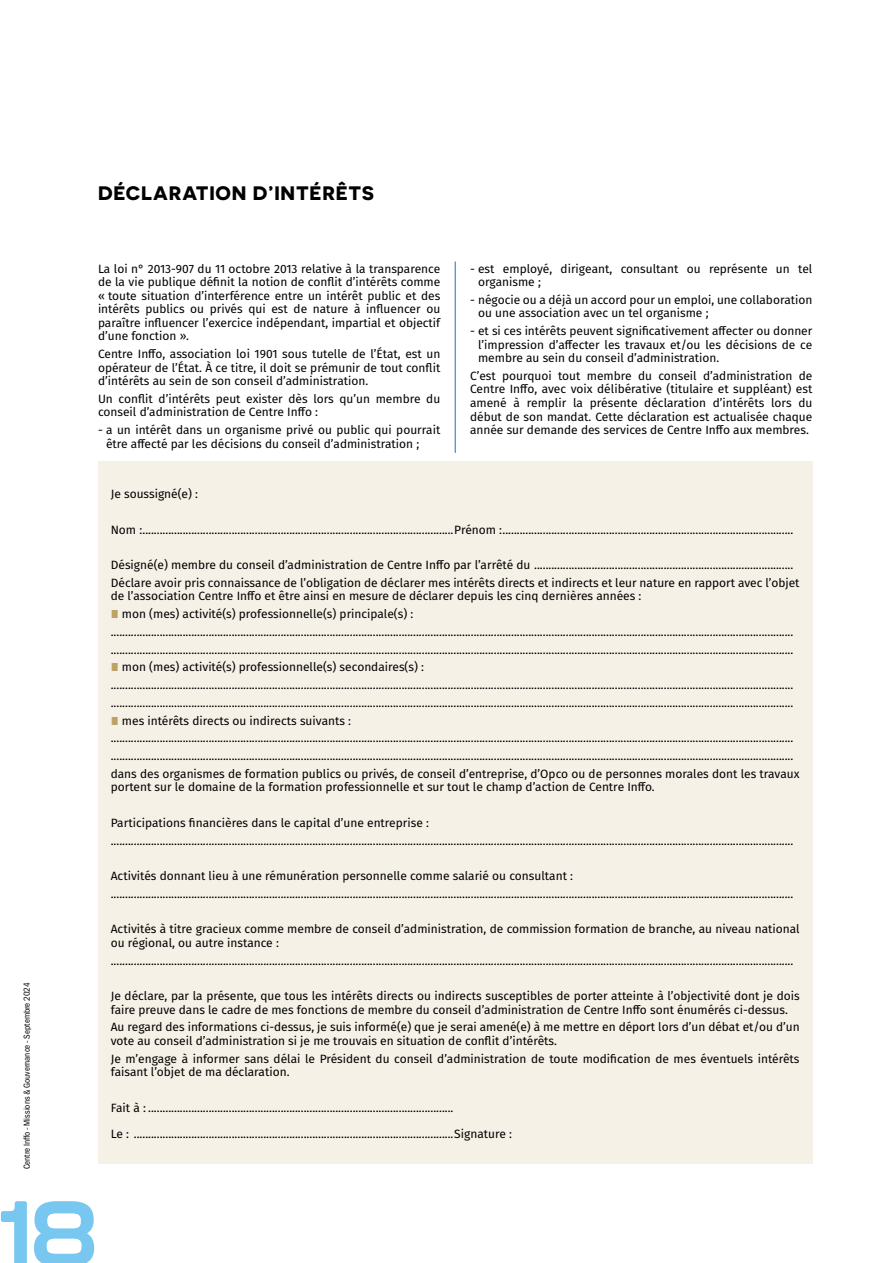
<style>
.page{position:relative;width:893px;height:1263px;background:#fff}
.page>*{position:absolute;margin:0;border:0;box-sizing:border-box;transform-origin:0 0}
.t1{font:700 91.5px "Kallisto";color:#78c7f0}
.t2{font:700 19.5px "Novecentosanswide";letter-spacing:.04em;color:#000}
.t3{font:12px/13.5px "Fira Sans";color:#000}
.t4{font:9px "Franklin Gothic URW Cond";color:#000}
.s1{font-family:"Franklin Gothic URW Boo";color:#bda363}
</style>
<div class="page">
<hr style="left:455px;top:261px;width:1px;height:192px;background:#1a72b9">
<div style="left:98px;top:461px;width:714px;height:703px;background:#f6f1e6"></div>
<h2 class="t2" style="left:98px;top:181px;width:278px">DÉCLARATION D’INTÉRÊTS</h2>
<p class="t3" style="left:98px;top:261px;width:344px;text-align:justify">La loi n° 2013-907 du 11 octobre 2013 relative à la transparence de la vie publique définit la notion de conflit d’intérêts comme « toute situation d’interférence entre un intérêt public et des intérêts publics ou privés qui est de nature à influencer ou paraître influencer l’exercice indépendant, impartial et objectif d’une fonction ».</p>
<p class="t3" style="left:98px;top:347px;width:344px;text-align:justify">Centre Inffo, association loi 1901 sous tutelle de l’État, est un opérateur de l’État. À ce titre, il doit se prémunir de tout conflit d’intérêts au sein de son conseil d’administration.</p>
<p class="t3" style="left:98px;top:391px;width:344px">Un conflit d’intérêts peut exister dès lors qu’un membre du conseil d’administration de Centre Inffo :</p>
<p class="t3" style="left:106px;top:423px;width:336px;text-indent:-8px">- a un intérêt dans un organisme privé ou public qui pourrait être affecté par les décisions du conseil d’administration ;</p>
<p class="t3" style="left:478px;top:261px;width:336px;text-indent:-8px">- est employé, dirigeant, consultant ou représente un tel organisme ;</p>
<p class="t3" style="left:478px;top:293px;width:336px;text-indent:-8px">- négocie ou a déjà un accord pour un emploi, une collaboration ou une association avec un tel organisme ;</p>
<p class="t3" style="left:478px;top:324px;width:336px;text-align:justify;text-indent:-8px">- et si ces intérêts peuvent significativement affecter ou donner l’impression d’affecter les travaux et/ou les décisions de ce membre au sein du conseil d’administration.</p>
<p class="t3" style="left:470px;top:369px;width:344px;text-align:justify">C’est pourquoi tout membre du conseil d’administration de Centre Inffo, avec voix délibérative (titulaire et suppléant) est amené à remplir la présente déclaration d’intérêts lors du début de son mandat. Cette déclaration est actualisée chaque année sur demande des services de Centre Inffo aux membres.</p>
<p class="t4" style="left:20px;top:1169px;width:188px;rotate:-90deg">Centre Inffo - Missions &amp; Gouvernance - Septembre 2024</p>
<h1 class="t1" style="left:0;top:1178px;width:99px">18</h1>
<p class="t3" style="left:111px;top:487px;width:89px">Je soussigné(e) :</p>
<p class="t3" style="left:111px;top:522px;width:684px">Nom :............................................................................................................Prénom :.....................................................................................................</p>
<p class="t3" style="left:111px;top:556px;width:690px;line-height:17.7px">Désigné(e) membre du conseil d’administration de Centre Inffo par l’arrêté du ..........................................................................................<br>Déclare avoir pris connaissance de l’obligation de déclarer mes intérêts directs et indirects et leur nature en rapport avec l’objet</p>
<p class="t3" style="left:111px;top:589px;width:532px">de l’association Centre Inffo et être ainsi en mesure de déclarer depuis les cinq dernières années :</p>
<p class="t3" style="left:111px;top:605px;width:684px;line-height:17.7px"><span class="s1">■</span> mon (mes) activité(s) professionnelle(s) principale(s) : ............................................................................................................................................................................................................................................. .............................................................................................................................................................................................................................................</p>
<p class="t3" style="left:111px;top:658px;width:684px;line-height:17.7px"><span class="s1">■</span> mon (mes) activité(s) professionnelle(s) secondaires(s) : ............................................................................................................................................................................................................................................. .............................................................................................................................................................................................................................................</p>
<p class="t3" style="left:111px;top:711px;width:690px;line-height:17.7px"><span class="s1">■</span> mes intérêts directs ou indirects suivants : ............................................................................................................................................................................................................................................. ............................................................................................................................................................................................................................................. dans des organismes de formation publics ou privés, de conseil d’entreprise, d’Opco ou de personnes morales dont les travaux</p>
<p class="t3" style="left:111px;top:780px;width:546px">portent sur le domaine de la formation professionnelle et sur tout le champ d’action de Centre Inffo.</p>
<p class="t3" style="left:111px;top:813px;width:684px;line-height:17.7px">Participations financières dans le capital d’une entreprise : .............................................................................................................................................................................................................................................</p>
<p class="t3" style="left:111px;top:867px;width:684px;line-height:17.7px">Activités donnant lieu à une rémunération personnelle comme salarié ou consultant : .............................................................................................................................................................................................................................................</p>
<p class="t3" style="left:111px;top:922px;width:690px">Activités à titre gracieux comme membre de conseil d’administration, de commission formation de branche, au niveau national ou régional, ou autre instance :</p>
<p class="t3" style="left:111px;top:953px;width:684px">.............................................................................................................................................................................................................................................</p>
<p class="t3" style="left:111px;top:989px;width:690px">Je déclare, par la présente, que tous les intérêts directs ou indirects susceptibles de porter atteinte à l’objectivité dont je dois faire preuve dans le cadre de mes fonctions de membre du conseil d’administration de Centre Inffo sont énumérés ci-dessus.</p>
<p class="t3" style="left:111px;top:1020px;width:690px">Au regard des informations ci-dessus, je suis informé(e) que je serai amené(e) à me mettre en déport lors d’un débat et/ou d’un vote au conseil d’administration si je me trouvais en situation de conflit d’intérêts.</p>
<p class="t3" style="left:111px;top:1051px;width:690px">Je m’engage à informer sans délai le Président du conseil d’administration de toute modification de mes éventuels intérêts faisant l’objet de ma déclaration.</p>
<p class="t3" style="left:111px;top:1094px;width:403px;line-height:26.2px">Fait à : ..........................................................................................................<br>Le : ...............................................................................................................Signature :</p>
</div>
